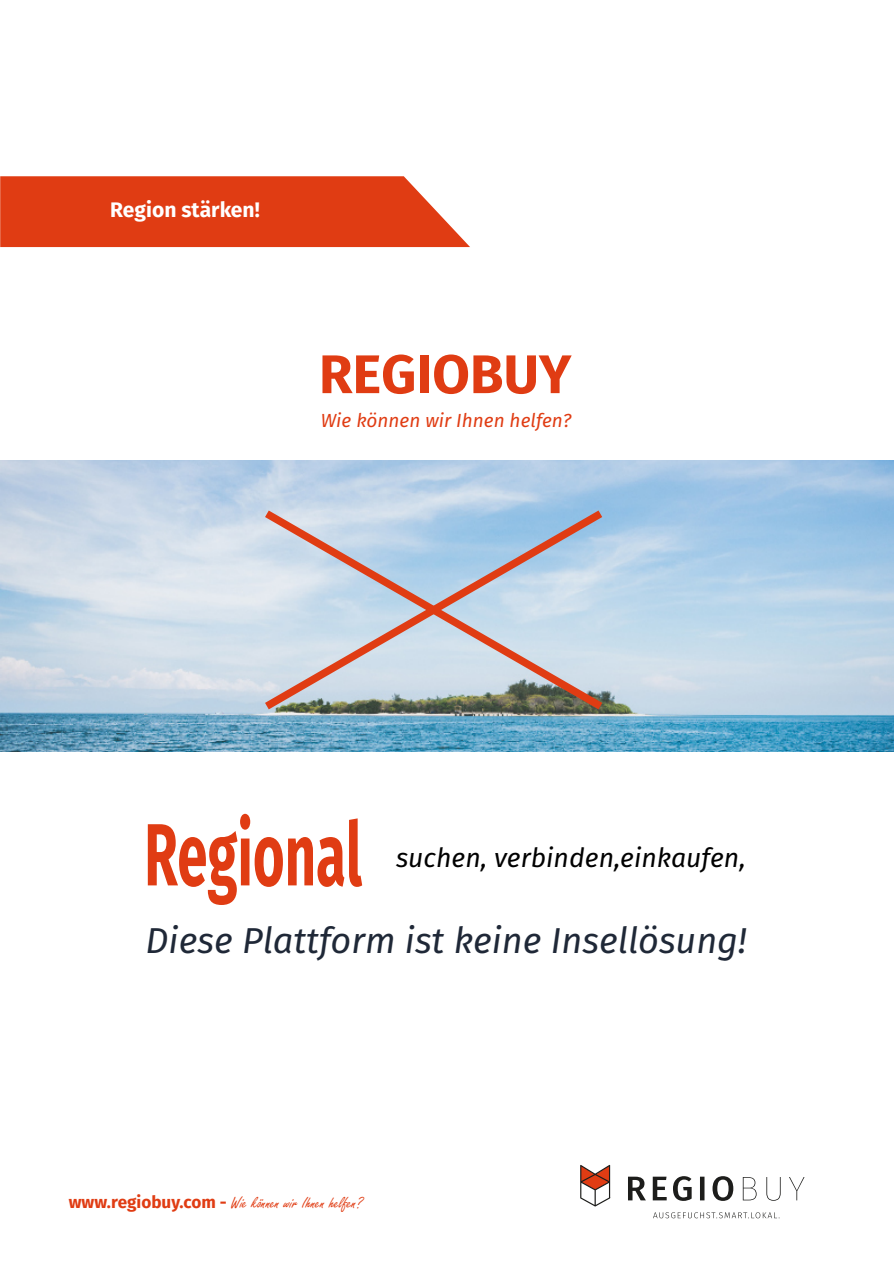
<style>
.page{position:relative;width:894px;height:1263px;background:#fff}
.page>*{position:absolute;margin:0;border:0;box-sizing:border-box;transform-origin:0 0}
.t1{font:700 88.2px "Fira Sans";color:#e03c13;scale:.62 1}
.t2{font:700 54.45px "Fira Sans";color:#e03c13}
.t3{font:italic 36px "Fira Sans";color:#1f2837}
.t4{font:italic 26.55px "Fira Sans";color:#000}
.t5{font:700 21px "Fira Sans";color:#fff}
.t6{font:italic 18.9px "Fira Sans";color:#e03c13}
.t7{font:17.1px "Freestyle Script";color:#e03c13}
.s1{font-family:"Fira Sans";font-weight:700}
</style>
<div class="page">
<svg style="left:0;top:176px;width:470px;height:71px;background:#e24a24"></svg>
<img style="left:0;top:460px;width:893px;height:292px">
<svg style="left:653px;top:1212px;width:126px;height:6px"></svg>
<svg style="left:628px;top:1176px;width:176px;height:25px"></svg>
<svg style="left:580px;top:1165px;width:30px;height:41px"></svg>
<svg style="left:260px;top:505px;width:347px;height:209px;background:#bcc2cc"></svg>
<p class="t5" style="left:110px;top:198px;width:151px">Region stärken!</p>
<h2 class="t2" style="left:319px;top:342px;width:254px">REGIOBUY</h2>
<p class="t6" style="left:320px;top:409px;width:252px">Wie können wir Ihnen helfen?</p>
<h1 class="t1" style="left:144px;top:803px;width:353px">Regional</h1>
<h3 class="t3" style="left:145px;top:919px;width:602px">Diese Plattform ist keine Insellösung!</h3>
<h3 class="t4" style="left:396px;top:842px;width:351px">suchen, verbinden,einkaufen,</h3>
<p class="t7" style="left:69px;top:1196px;width:295px"><span class="s1">www.regiobuy.com -</span> Wie können wir Ihnen helfen?</p>
</div>
